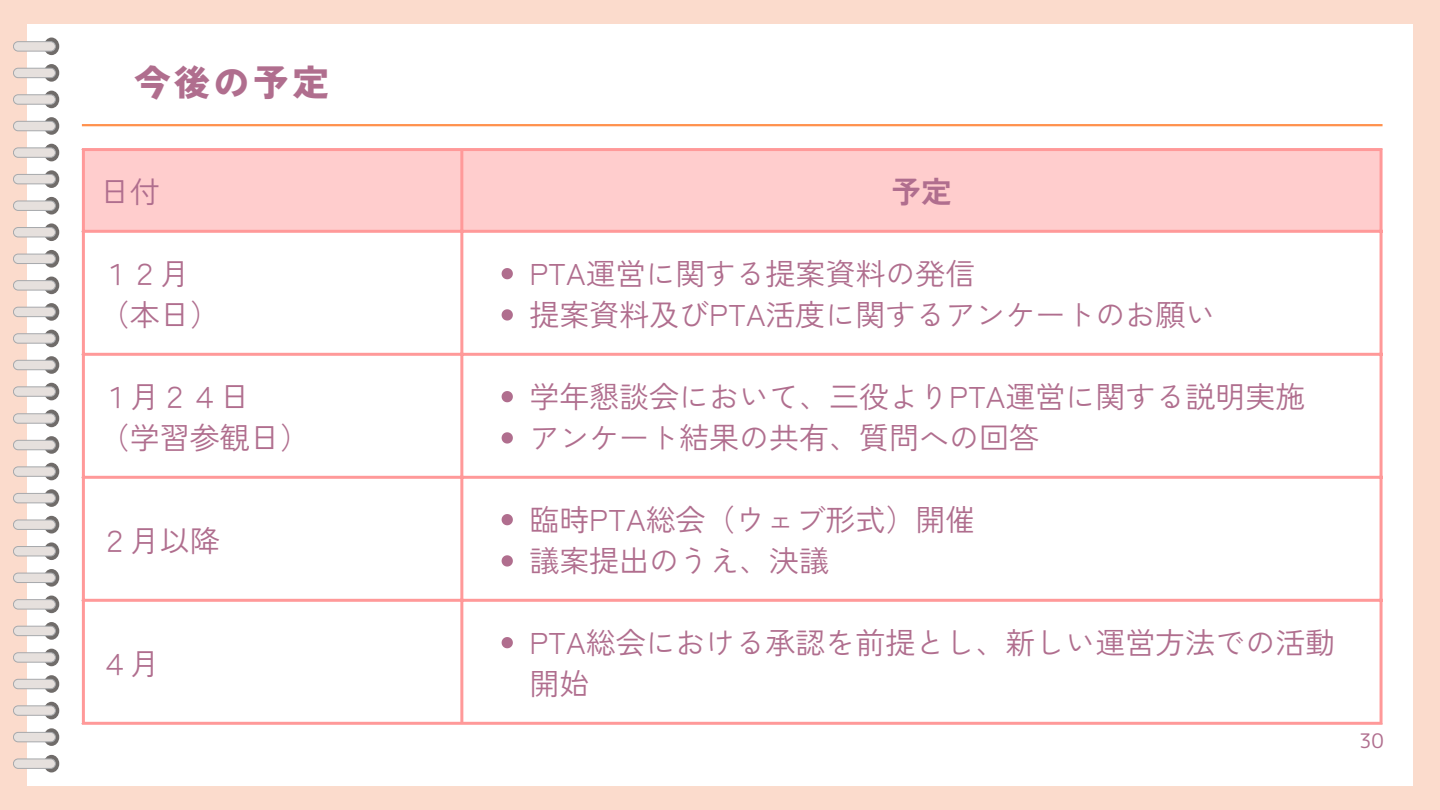
<style>
.page{position:relative;width:1440px;height:810px;background:#fbdbcc}
.page>*{position:absolute;margin:0;border:0;box-sizing:border-box;transform-origin:0 0}
.t1{font:900 36px "Zen Kaku Gothic New";letter-spacing:.1em;color:#b06e8e}
.t2{font:30px/41.2px "Zen Kaku Gothic New";color:#b06e8e}
.t3{font:700 30px "Zen Kaku Gothic New";color:#b06e8e}
.t4{font:20px "rounded mplus 1 p regular";color:#b06e8e}
</style>
<div class="page">
<div style="left:27px;top:24px;width:1386px;height:762px;background:#fff"></div>
<svg style="left:13px;top:38px;width:46px;height:362px"></svg>
<svg style="left:13px;top:410px;width:46px;height:362px"></svg>
<hr style="left:82px;top:124px;width:1301px;height:2px;background:#ff914d">
<div style="left:85px;top:151px;width:1295px;height:79px;background:#ffcdcd"></div>
<svg style="left:502px;top:268px;width:11px;height:11px"></svg>
<svg style="left:502px;top:309px;width:11px;height:12px"></svg>
<svg style="left:502px;top:391px;width:11px;height:11px"></svg>
<svg style="left:502px;top:432px;width:11px;height:12px"></svg>
<svg style="left:502px;top:514px;width:11px;height:11px"></svg>
<svg style="left:502px;top:555px;width:11px;height:12px"></svg>
<svg style="left:502px;top:637px;width:11px;height:11px"></svg>
<hr style="left:82px;top:151px;width:3px;height:571px;background:#f99">
<hr style="left:460px;top:151px;width:3px;height:571px;background:#f99">
<hr style="left:1380px;top:151px;width:3px;height:571px;background:#f99">
<hr style="left:82px;top:148px;width:1301px;height:3px;background:#f99">
<hr style="left:82px;top:230px;width:1301px;height:3px;background:#f99">
<hr style="left:82px;top:353px;width:1301px;height:3px;background:#f99">
<hr style="left:82px;top:476px;width:1301px;height:3px;background:#f99">
<hr style="left:82px;top:599px;width:1301px;height:3px;background:#f99">
<hr style="left:82px;top:722px;width:1301px;height:3px;background:#f99">
<h1 class="t1" style="left:134px;top:55px;width:196px">今後の予定</h1>
<p class="t2" style="left:100px;top:169px;width:61px">日付</p>
<p class="t3" style="left:891px;top:168px;width:61px">予定</p>
<p class="t2" style="left:100px;top:251px;width:91px">１２月</p>
<p class="t2" style="left:100px;top:292px;width:121px">（本日）</p>
<p class="t2" style="left:100px;top:374px;width:151px">１月２４日</p>
<p class="t2" style="left:100px;top:415px;width:211px">（学習参観日）</p>
<p class="t2" style="left:100px;top:518px;width:121px">２月以降</p>
<p class="t2" style="left:100px;top:641px;width:61px">４月</p>
<p class="t2" style="left:529px;top:251px;width:448px">PTA運営に関する提案資料の発信</p>
<p class="t2" style="left:529px;top:292px;width:688px">提案資料及びPTA活度に関するアンケートのお願い</p>
<p class="t2" style="left:529px;top:374px;width:778px">学年懇談会において、三役よりPTA運営に関する説明実施</p>
<p class="t2" style="left:529px;top:415px;width:511px">アンケート結果の共有、質問への回答</p>
<p class="t2" style="left:529px;top:497px;width:448px">臨時PTA総会（ウェブ形式）開催</p>
<p class="t2" style="left:529px;top:538px;width:301px">議案提出のうえ、決議</p>
<p class="t2" style="left:529px;top:620px;width:808px">PTA総会における承認を前提とし、新しい運営方法での活動開始</p>
<p class="t4" style="left:1359px;top:726px;width:26px">30</p>
</div>
